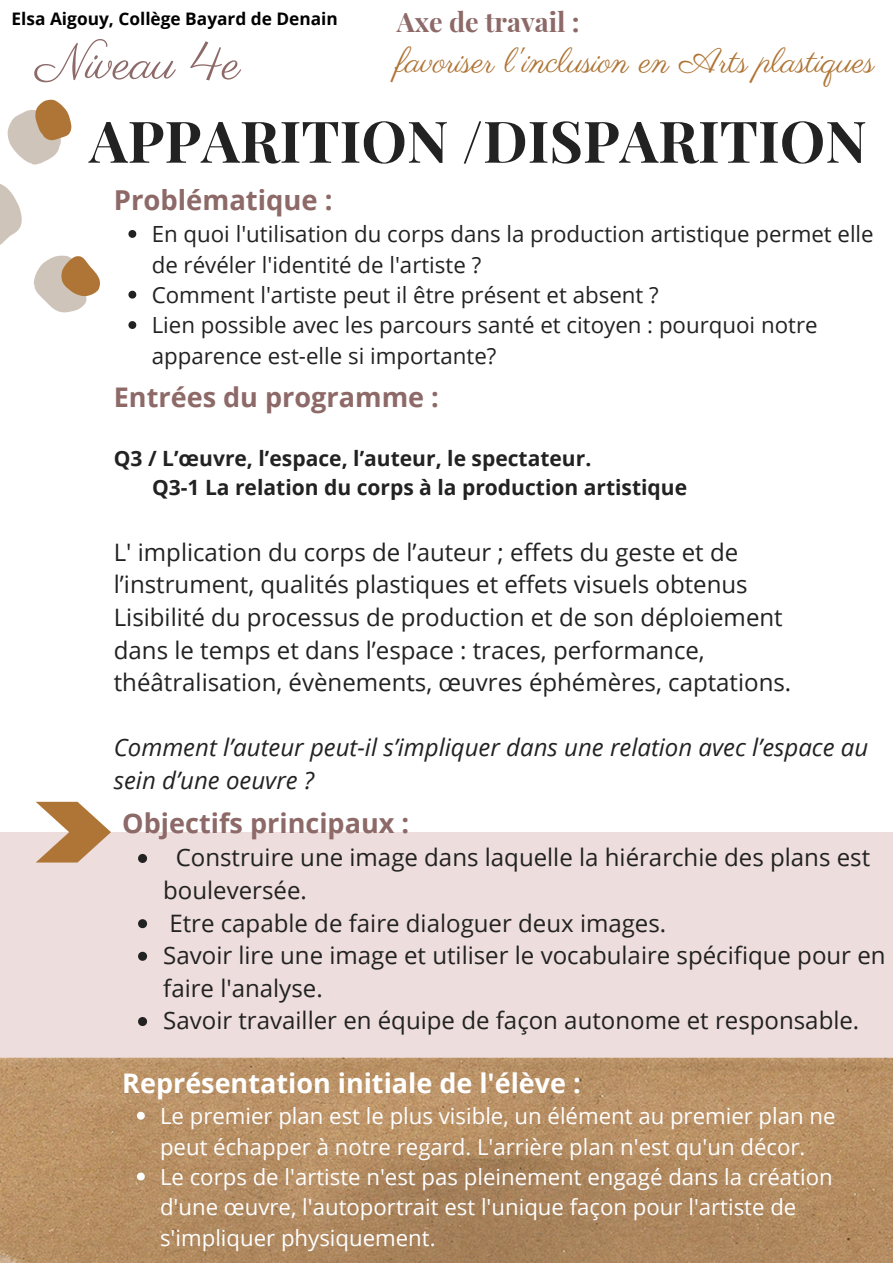
<style>
.page{position:relative;width:893px;height:1264px;background:#fff}
.page>*{position:absolute;margin:0;border:0;box-sizing:border-box;transform-origin:0 0}
.t1{font:700 57.45px "Playfair Display";color:#222}
.t2{font:50.1px "Parisienne";color:#8d6968}
.t3{font:34.8px "Parisienne";color:#af7536}
.t4{font:700 27.45px "Open Sans";color:#8d6968}
.t5{font:700 27px "Open Sans";color:#8d6968}
.t6{font:700 27px "Open Sans";color:#fff}
.t7{font:700 27px "Playfair Display";color:#8d6968}
.t8{font:24px/32.5px "Open Sans";color:#222}
.t9{font:italic 24px/32.5px "Open Sans";color:#222}
.t10{font:22.2px/30.3px "Open Sans";color:#fff}
.t11{font:22.2px/30.3px "Open Sans";color:#222}
.t12{font:700 21px/29.2px "Open Sans";color:#222}
.t13{font:700 17.25px "Open Sans";color:#000}
</style>
<div class="page">
<div style="left:0;top:832px;width:892px;height:430px;background:#eddddc"></div>
<svg style="left:36px;top:801px;width:75px;height:61px"></svg>
<svg style="left:0;top:184px;width:22px;height:61px"></svg>
<svg style="left:8px;top:100px;width:63px;height:64px"></svg>
<svg style="left:34px;top:255px;width:66px;height:57px"></svg>
<img style="left:0;top:1057px;width:892px;height:205px">
<svg style="left:138px;top:854px;width:9px;height:9px"></svg>
<svg style="left:138px;top:919px;width:9px;height:9px"></svg>
<svg style="left:138px;top:951px;width:9px;height:9px"></svg>
<svg style="left:138px;top:1017px;width:9px;height:9px"></svg>
<svg style="left:137px;top:1111px;width:8px;height:8px"></svg>
<svg style="left:137px;top:1172px;width:8px;height:8px"></svg>
<svg style="left:128px;top:230px;width:8px;height:8px"></svg>
<svg style="left:128px;top:291px;width:8px;height:7px"></svg>
<svg style="left:128px;top:321px;width:8px;height:8px"></svg>
<p class="t13" style="left:12px;top:7px;width:328px">Elsa Aigouy, Collège Bayard de Denain</p>
<h2 class="t2" style="left:36px;top:32px;width:206px">Niveau 4e</h2>
<p class="t7" style="left:397px;top:3px;width:184px">Axe de travail :</p>
<h3 class="t3" style="left:397px;top:40px;width:479px">favoriser l'inclusion en Arts plastiques</h3>
<h1 class="t1" style="left:89px;top:101px;width:779px">APPARITION /DISPARITION</h1>
<p class="t4" style="left:114px;top:180px;width:220px">Problématique :</p>
<p class="t11" style="left:152px;top:218px;width:723px">En quoi l'utilisation du corps dans la production artistique permet elle de révéler l'identité de l'artiste ?<br>Comment l'artiste peut il être présent et absent ?<br>Lien possible avec les parcours santé et citoyen : pourquoi notre apparence est-elle si importante?</p>
<p class="t5" style="left:114px;top:378px;width:326px">Entrées du programme :</p>
<p class="t12" style="left:152px;top:443px;width:536px;text-indent:-38px">Q3 / L’œuvre, l’espace, l’auteur, le spectateur.<br>Q3-1 La relation du corps à la production artistique</p>
<p class="t8" style="left:114px;top:535px;width:679px">L' implication du corps de l’auteur ; effets du geste et de l’instrument, qualités plastiques et effets visuels obtenus Lisibilité du processus de production et de son déploiement dans le temps et dans l’espace : traces, performance, théâtralisation, évènements, œuvres éphémères, captations.</p>
<p class="t9" style="left:114px;top:730px;width:756px">Comment l’auteur peut-il s’impliquer dans une relation avec l’espace au sein d’une oeuvre ?</p>
<p class="t5" style="left:122px;top:803px;width:288px">Objectifs principaux :</p>
<p class="t8" style="left:163px;top:840px;width:723px;text-indent:12px">Construire une image dans laquelle la hiérarchie des plans est bouleversée.<br>Etre capable de faire dialoguer deux images.<br>Savoir lire une image et utiliser le vocabulaire spécifique pour en faire l'analyse.<br>Savoir travailler en équipe de façon autonome et responsable.</p>
<p class="t6" style="left:122px;top:1063px;width:460px">Représentation initiale de l'élève :</p>
<p class="t10" style="left:160px;top:1100px;width:677px">Le premier plan est le plus visible, un élément au premier plan ne peut échapper à notre regard. L'arrière plan n'est qu'un décor.<br>Le corps de l'artiste n'est pas pleinement engagé dans la création d'une œuvre, l'autoportrait est l'unique façon pour l'artiste de s'impliquer physiquement.</p>
</div>
